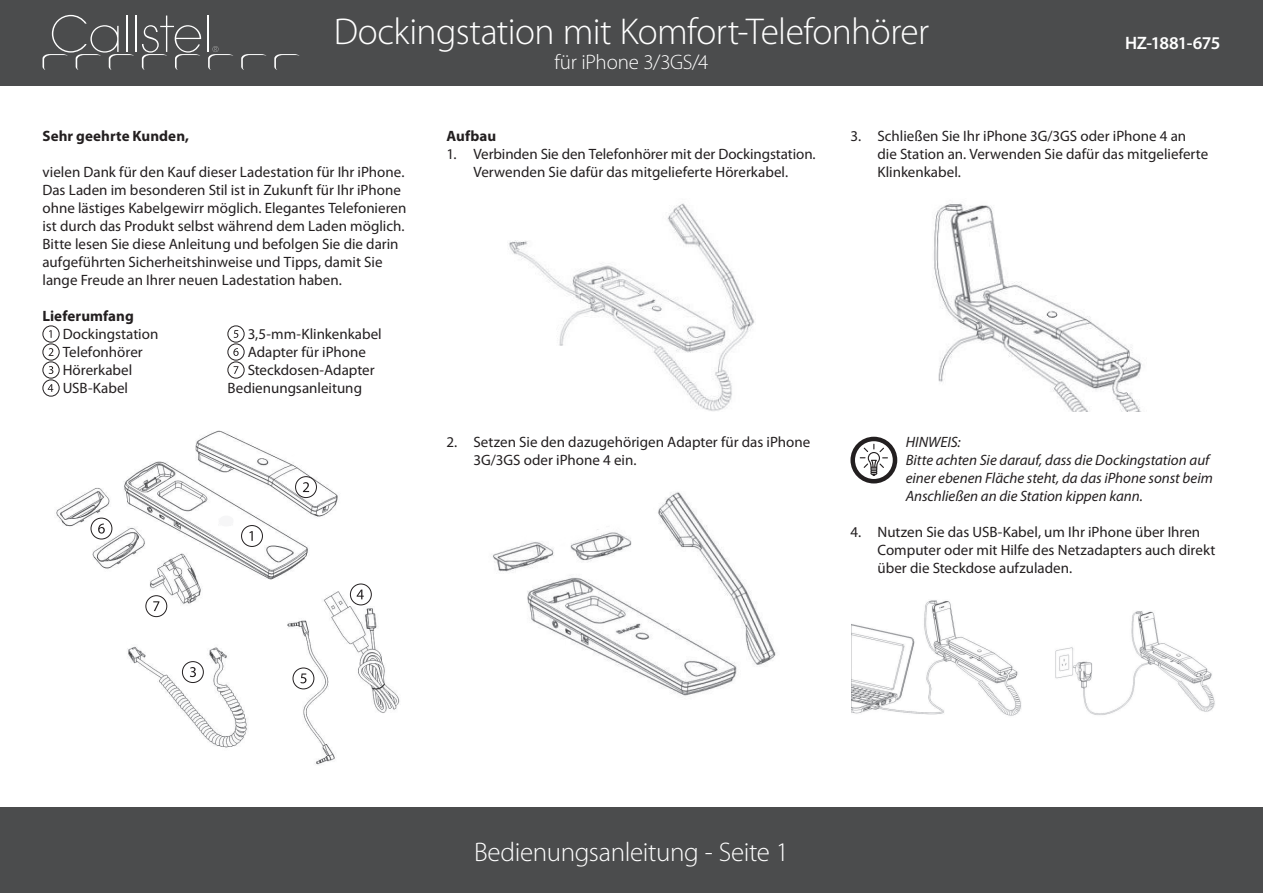
<style>
.page{position:relative;width:1263px;height:893px;background:#fff}
.page>*{position:absolute;margin:0;border:0;box-sizing:border-box;transform-origin:0 0}
.t1{font:300 37.5px "Myriad Pro";letter-spacing:-.015em;color:#fff}
.t2{font:300 27px "Myriad Pro";letter-spacing:-.015em;color:#fff}
.t3{font:300 21px "Myriad Pro";letter-spacing:-.015em;color:#fff}
.t4{font:600 18px "Myriad Pro";letter-spacing:-.04em;color:#fff}
.t5{font:15px/18px "Myriad Pro";color:#231f20}
.t6{font:italic 15px/18px "Myriad Pro";letter-spacing:-.005em;color:#231f20}
.t7{font:700 15px "Myriad Pro";letter-spacing:.005em;color:#231f20}
</style>
<div class="page">
<div style="left:0;top:0;width:1263px;height:85px;background:#4b4c4d"></div>
<div style="left:0;top:808px;width:1263px;height:85px;background:#4b4c4d"></div>
<div style="left:43px;top:325px;width:17px;height:17px;border:1px solid #231f20;border-radius:50%"></div>
<svg style="left:49px;top:330px;width:3px;height:8px"></svg>
<svg style="left:43px;top:344px;width:16px;height:16px"></svg>
<div style="left:43px;top:343px;width:17px;height:17px;border:1px solid #231f20;border-radius:50%"></div>
<svg style="left:49px;top:348px;width:4px;height:8px"></svg>
<svg style="left:43px;top:362px;width:16px;height:16px"></svg>
<div style="left:43px;top:361px;width:17px;height:17px;border:1px solid #231f20;border-radius:50%"></div>
<svg style="left:49px;top:366px;width:4px;height:8px"></svg>
<svg style="left:43px;top:380px;width:16px;height:16px"></svg>
<div style="left:43px;top:379px;width:17px;height:17px;border:1px solid #231f20;border-radius:50%"></div>
<svg style="left:48px;top:384px;width:5px;height:8px"></svg>
<svg style="left:241px;top:54px;width:26px;height:16px"></svg>
<svg style="left:274px;top:54px;width:26px;height:16px"></svg>
<svg style="left:43px;top:15px;width:91px;height:55px"></svg>
<hr style="left:126px;top:16px;width:2px;height:36px;background:#fff">
<hr style="left:135px;top:16px;width:2px;height:36px;background:#fff">
<svg style="left:142px;top:16px;width:59px;height:54px"></svg>
<hr style="left:207px;top:16px;width:1px;height:36px;background:#fff">
<svg style="left:208px;top:46px;width:25px;height:24px"></svg>
<svg style="left:228px;top:326px;width:16px;height:16px"></svg>
<div style="left:227px;top:325px;width:17px;height:17px;border:1px solid #231f20;border-radius:50%"></div>
<svg style="left:234px;top:330px;width:4px;height:8px"></svg>
<svg style="left:228px;top:344px;width:16px;height:16px"></svg>
<div style="left:227px;top:343px;width:17px;height:17px;border:1px solid #231f20;border-radius:50%"></div>
<svg style="left:233px;top:348px;width:6px;height:8px"></svg>
<svg style="left:228px;top:362px;width:16px;height:16px"></svg>
<div style="left:227px;top:361px;width:17px;height:17px;border:1px solid #231f20;border-radius:50%"></div>
<svg style="left:234px;top:366px;width:4px;height:8px"></svg>
<img style="left:509px;top:203px;width:246px;height:208px">
<img style="left:493px;top:492px;width:283px;height:204px">
<img style="left:56px;top:430px;width:344px;height:335px">
<div style="left:242px;top:525px;width:20px;height:21px;background:#fff;border-radius:50%"></div>
<div style="left:241px;top:525px;width:22px;height:22px;border:1px solid #231f20;border-radius:50%"></div>
<svg style="left:249px;top:531px;width:4px;height:10px"></svg>
<div style="left:296px;top:477px;width:20px;height:21px;background:#fff;border-radius:50%"></div>
<div style="left:295px;top:476px;width:22px;height:22px;border:1px solid #231f20;border-radius:50%"></div>
<svg style="left:303px;top:482px;width:6px;height:10px"></svg>
<div style="left:182px;top:662px;width:21px;height:20px;background:#fff;border-radius:50%"></div>
<div style="left:182px;top:661px;width:22px;height:22px;border:1px solid #231f20;border-radius:50%"></div>
<svg style="left:190px;top:667px;width:6px;height:10px"></svg>
<div style="left:350px;top:584px;width:21px;height:21px;background:#fff;border-radius:50%"></div>
<div style="left:350px;top:584px;width:22px;height:21px;border:1px solid #231f20;border-radius:50%"></div>
<svg style="left:357px;top:590px;width:7px;height:9px"></svg>
<div style="left:293px;top:668px;width:21px;height:21px;background:#fff;border-radius:50%"></div>
<div style="left:293px;top:668px;width:21px;height:21px;border:1px solid #231f20;border-radius:50%"></div>
<svg style="left:300px;top:673px;width:6px;height:10px"></svg>
<div style="left:91px;top:518px;width:21px;height:21px;background:#fff;border-radius:50%"></div>
<div style="left:91px;top:518px;width:21px;height:21px;border:1px solid #231f20;border-radius:50%"></div>
<svg style="left:98px;top:523px;width:7px;height:11px"></svg>
<div style="left:146px;top:596px;width:21px;height:21px;background:#fff;border-radius:50%"></div>
<div style="left:145px;top:595px;width:22px;height:22px;border:1px solid #231f20;border-radius:50%"></div>
<svg style="left:153px;top:601px;width:6px;height:10px"></svg>
<img style="left:933px;top:203px;width:209px;height:208px">
<svg style="left:850px;top:437px;width:47px;height:46px"></svg>
<img style="left:851px;top:600px;width:170px;height:116px">
<img style="left:1055px;top:611px;width:160px;height:104px">
<h1 class="t1" style="left:334px;top:11px;width:597px">Dockingstation mit Komfort-Telefonhörer</h1>
<h3 class="t3" style="left:554px;top:51px;width:156px">für iPhone 3/3GS/4</h3>
<p class="t4" style="left:1125px;top:32px;width:97px">HZ-1881-675</p>
<p class="t7" style="left:43px;top:126px;width:148px">Sehr geehrte Kunden,</p>
<p class="t5" style="left:43px;top:163px;width:365px">vielen Dank für den Kauf dieser Ladestation für Ihr iPhone.<br>Das Laden im besonderen Stil ist in Zukunft für Ihr iPhone ohne lästiges Kabelgewirr möglich. Elegantes Telefonieren ist durch das Produkt selbst während dem Laden möglich.<br>Bitte lesen Sie diese Anleitung und befolgen Sie die darin aufgeführten Sicherheitshinweise und Tipps, damit Sie lange Freude an Ihrer neuen Ladestation haben.</p>
<p class="t7" style="left:43px;top:306px;width:93px">Lieferumfang</p>
<p class="t5" style="left:63px;top:325px;width:97px">Dockingstation<br>Telefonhörer<br>Hörerkabel<br>USB-Kabel</p>
<p class="t5" style="left:248px;top:325px;width:136px">3,5-mm-Klinkenkabel</p>
<p class="t5" style="left:248px;top:343px;width:120px">Adapter für iPhone</p>
<p class="t5" style="left:248px;top:361px;width:129px">Steckdosen-Adapter</p>
<p class="t5" style="left:227px;top:379px;width:136px">Bedienungsanleitung</p>
<p class="t7" style="left:446px;top:126px;width:51px">Aufbau</p>
<p class="t5" style="left:446px;top:145px;width:371px;text-align:center">1. Verbinden Sie den Telefonhörer mit der Dockingstation.<br>Verwenden Sie dafür das mitgelieferte Hörerkabel.</p>
<p class="t5" style="left:877px;top:127px;width:332px;text-indent:-27px">3. Schließen Sie Ihr iPhone 3G/3GS oder iPhone 4 an die Station an. Verwenden Sie dafür das mitgelieferte<br>Klinkenkabel.</p>
<p class="t5" style="left:473px;top:433px;width:338px;text-indent:-27px">2. Setzen Sie den dazugehörigen Adapter für das iPhone<br>3G/3GS oder iPhone 4 ein.</p>
<p class="t6" style="left:906px;top:433px;width:309px">HINWEIS:<br>Bitte achten Sie darauf, dass die Dockingstation auf einer ebenen Fläche steht, da das iPhone sonst beim Anschließen an die Station kippen kann.</p>
<p class="t5" style="left:877px;top:523px;width:339px;text-indent:-27px">4. Nutzen Sie das USB-Kabel, um Ihr iPhone über Ihren<br>Computer oder mit Hilfe des Netzadapters auch direkt über die Steckdose aufzuladen.</p>
<h2 class="t2" style="left:474px;top:837px;width:316px">Bedienungsanleitung - Seite 1</h2>
</div>
